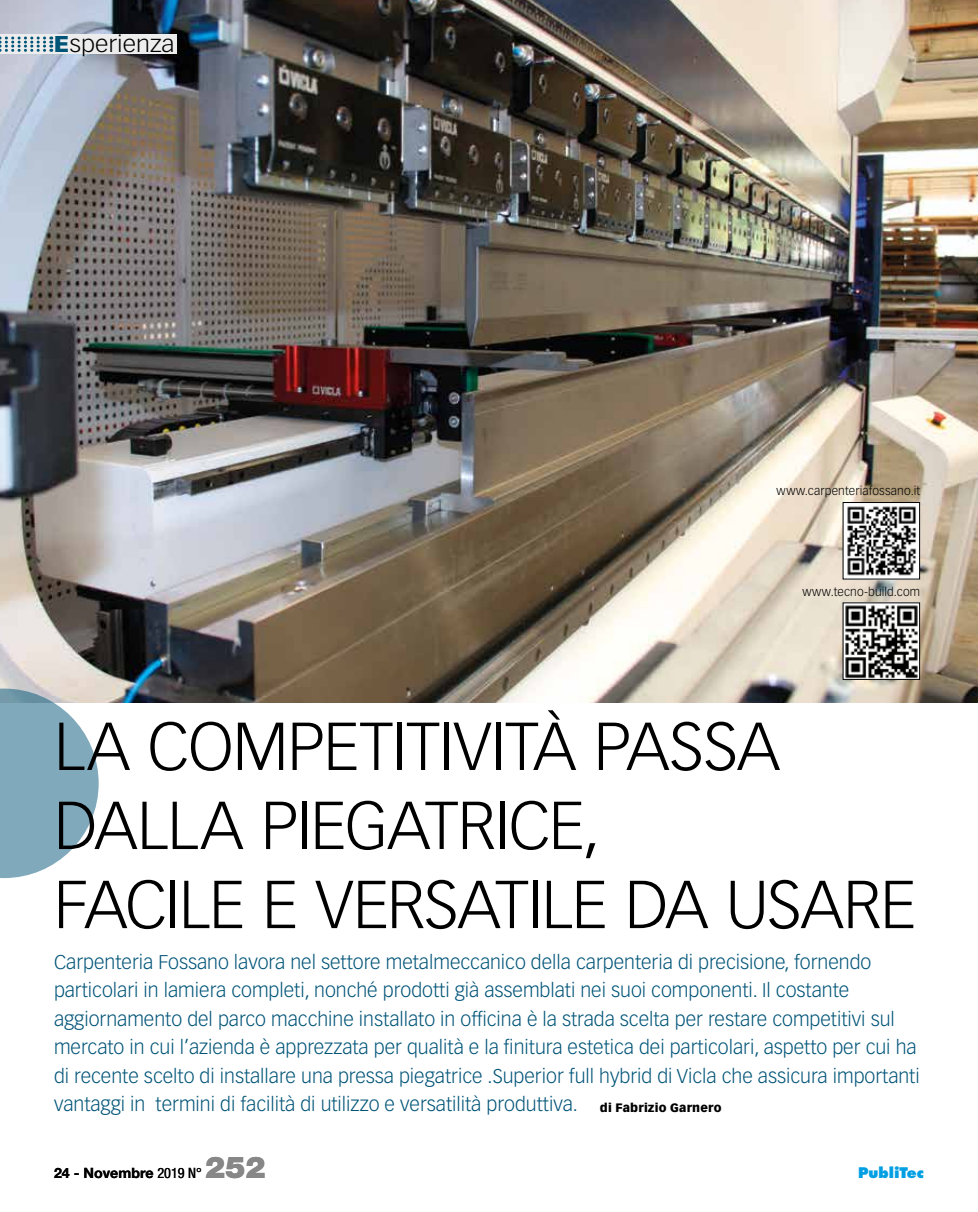
<style>
.page{position:relative;width:978px;height:1212px;background:#fff}
.page>*{position:absolute;margin:0;border:0;box-sizing:border-box;transform-origin:0 0}
.t1{font:300 66.45px/79.1px "Vectora LH";letter-spacing:-.015em;color:#000}
.t2{font:300 22.5px "Vectora LH";color:#000;scale:1.11 1}
.t3{font:300 19.5px/28.5px "Vectora LH";color:#005478}
.t4{font:700 14.25px "Helvetica Neue";color:#000}
.t5{font:800 14.25px "Futura";color:#009fe3}
.t6{font:300 12px "Vectora LH";letter-spacing:.01em;color:#000}
.s1{font-weight:900;color:#005478}
.s2{font-weight:900;font-size:12px;color:#000}
.s3{font-weight:400;font-stretch:condensed}
.s4{font-weight:900;font-size:30px;color:#878787}
</style>
<div class="page">
<img style="left:0;top:0;width:978px;height:702px">
<img style="left:845px;top:605px;width:73px;height:73px">
<div style="left:843px;top:603px;width:77px;height:77px;border:1px solid #000"></div>
<img style="left:845px;top:504px;width:73px;height:73px">
<div style="left:843px;top:502px;width:77px;height:77px;border:1px solid #000"></div>
<div style="left:0;top:35px;width:176px;height:19px;background:#ededed"></div>
<svg style="left:51px;top:37px;width:1px;height:15px"></svg>
<svg style="left:0;top:37px;width:45px;height:15px"></svg>
<svg style="left:0;top:688px;width:99px;height:190px"></svg>
<p class="t2" style="left:54px;top:31px;width:110px"><span class="s1">E</span>sperienza</p>
<p class="t6" style="left:777px;top:484px;width:145px">www.carpenteriafossano.it</p>
<p class="t6" style="left:802px;top:585px;width:119px">www.tecno-build.com</p>
<h1 class="t1" style="left:54px;top:708px;width:864px">LA COMPETITIVITÀ PASSA<br>DALLA PIEGATRICE,<br>FACILE E VERSATILE DA USARE</h1>
<p class="t3" style="left:54px;top:948px;width:867px">Carpenteria Fossano lavora nel settore metalmeccanico della carpenteria di precisione, fornendo particolari in lamiera completi, nonché prodotti già assemblati nei suoi componenti. Il costante aggiornamento del parco macchine installato in officina è la strada scelta per restare competitivi sul mercato in cui l’azienda è apprezzata per qualità e la finitura estetica dei particolari, aspetto per cui ha di recente scelto di installare una pressa piegatrice .Superior full hybrid di Vicla che assicura importanti vantaggi in termini di facilità di utilizzo e versatilità produttiva. <span class="s2">di Fabrizio Garnero</span></p>
<p class="t4" style="left:54px;top:1164px;width:213px">24 - Novembre <span class="s3">2019 N°</span> <span class="s4">252</span></p>
<p class="t5" style="left:858px;top:1163px;width:67px">PubliTec</p>
</div>
